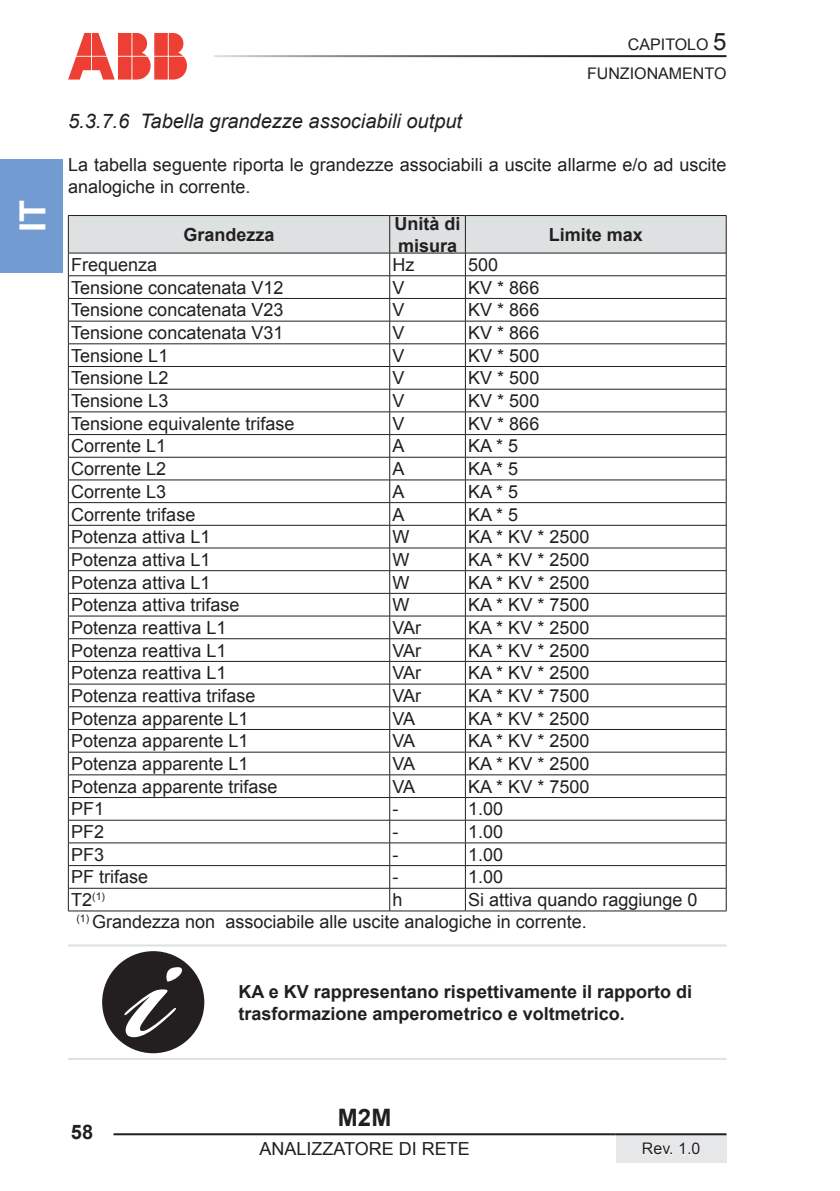
<style>
.page{position:relative;width:840px;height:1191px;background:#fff}
.page>*{position:absolute;margin:0;border:0;box-sizing:border-box;transform-origin:0 0}
.t1{font:64px "ABB Logo Plain";color:#ee3f34}
.t2{font:700 36px "Arial";color:#fff}
.t3{font:700 24px "Arial";color:#231f20}
.t4{font:italic 20px "Arial";color:#231f20}
.t5{font:700 20px "Arial";color:#231f20}
.t6{font:18px/21.6px "Arial";color:#231f20}
.t7{font:700 18px/21.6px "Arial";color:#231f20}
.t8{font:16px "Arial";color:#231f20}
.t9{font:10.4px "Arial";color:#231f20}
.s1{font-size:24px}
.s2{font-size:18px}
</style>
<div class="page">
<div style="left:615px;top:1134px;width:111px;height:28px;background:#e6e7e9"></div>
<hr style="left:113px;top:1133px;width:502px;height:2px;background:#231f20">
<hr style="left:615px;top:1133px;width:111px;height:2px;background:#231f20">
<svg style="left:643px;top:1142px;width:29px;height:13px"></svg>
<svg style="left:679px;top:1142px;width:21px;height:13px"></svg>
<div style="left:0;top:159px;width:62px;height:113px;background:#729cd1"></div>
<svg style="left:68px;top:215px;width:658px;height:695px"></svg>
<hr style="left:68px;top:910px;width:321px;height:1px;background:#231f20">
<hr style="left:389px;top:910px;width:76px;height:1px;background:#231f20">
<hr style="left:465px;top:910px;width:261px;height:1px;background:#231f20">
<hr style="left:68px;top:944px;width:170px;height:2px;background:#dde1e1">
<hr style="left:238px;top:944px;width:488px;height:2px;background:#dde1e1">
<hr style="left:68px;top:1058px;width:170px;height:2px;background:#dde1e1">
<hr style="left:238px;top:1058px;width:488px;height:2px;background:#dde1e1">
<div style="left:102px;top:951px;width:102px;height:102px;background:#231f20;border-radius:50%"></div>
<svg style="left:124px;top:989px;width:52px;height:48px"></svg>
<svg style="left:166px;top:967px;width:17px;height:14px"></svg>
<h2 class="t2" style="left:9px;top:231px;width:34px;rotate:-90deg">IT</h2>
<h1 class="t1" style="left:68px;top:20px;width:124px">ABB</h1>
<p class="t8" style="left:627px;top:34px;width:100px">CAPITOLO <span class="s1">5</span></p>
<p class="t8" style="left:586px;top:63px;width:141px">FUNZIONAMENTO</p>
<p class="t4" style="left:68px;top:108px;width:395px">5.3.7.6 Tabella grandezze associabili output</p>
<p class="t6" style="left:68px;top:154px;width:659px">La tabella seguente riporta le grandezze associabili a uscite allarme e/o ad uscite analogiche in corrente.</p>
<p class="t7" style="left:183px;top:224px;width:93px">Grandezza</p>
<p class="t7" style="left:394px;top:213px;width:68px">Unità di misura</p>
<p class="t7" style="left:548px;top:224px;width:96px">Limite max</p>
<p class="t6" style="left:71px;top:254px;width:88px">Frequenza</p>
<p class="t6" style="left:392px;top:254px;width:23px">Hz</p>
<p class="t6" style="left:468px;top:254px;width:32px">500</p>
<p class="t6" style="left:71px;top:277px;width:214px">Tensione concatenata V12</p>
<p class="t6" style="left:392px;top:277px;width:14px">V</p>
<p class="t6" style="left:468px;top:277px;width:73px">KV * 866</p>
<p class="t6" style="left:71px;top:299px;width:214px">Tensione concatenata V23</p>
<p class="t6" style="left:392px;top:299px;width:14px">V</p>
<p class="t6" style="left:468px;top:299px;width:73px">KV * 866</p>
<p class="t6" style="left:71px;top:322px;width:214px">Tensione concatenata V31</p>
<p class="t6" style="left:392px;top:322px;width:14px">V</p>
<p class="t6" style="left:468px;top:322px;width:73px">KV * 866</p>
<p class="t6" style="left:71px;top:345px;width:99px">Tensione L1</p>
<p class="t6" style="left:392px;top:345px;width:14px">V</p>
<p class="t6" style="left:468px;top:345px;width:73px">KV * 500</p>
<p class="t6" style="left:71px;top:367px;width:99px">Tensione L2</p>
<p class="t6" style="left:392px;top:367px;width:14px">V</p>
<p class="t6" style="left:468px;top:367px;width:73px">KV * 500</p>
<p class="t6" style="left:71px;top:390px;width:99px">Tensione L3</p>
<p class="t6" style="left:392px;top:390px;width:14px">V</p>
<p class="t6" style="left:468px;top:390px;width:73px">KV * 500</p>
<p class="t6" style="left:71px;top:413px;width:225px">Tensione equivalente trifase</p>
<p class="t6" style="left:392px;top:413px;width:14px">V</p>
<p class="t6" style="left:468px;top:413px;width:73px">KV * 866</p>
<p class="t6" style="left:71px;top:435px;width:97px">Corrente L1</p>
<p class="t6" style="left:392px;top:435px;width:14px">A</p>
<p class="t6" style="left:468px;top:435px;width:52px">KA * 5</p>
<p class="t6" style="left:71px;top:458px;width:97px">Corrente L2</p>
<p class="t6" style="left:392px;top:458px;width:14px">A</p>
<p class="t6" style="left:468px;top:458px;width:52px">KA * 5</p>
<p class="t6" style="left:71px;top:481px;width:97px">Corrente L3</p>
<p class="t6" style="left:392px;top:481px;width:14px">A</p>
<p class="t6" style="left:468px;top:481px;width:52px">KA * 5</p>
<p class="t6" style="left:71px;top:503px;width:126px">Corrente trifase</p>
<p class="t6" style="left:392px;top:503px;width:14px">A</p>
<p class="t6" style="left:468px;top:503px;width:52px">KA * 5</p>
<p class="t6" style="left:71px;top:526px;width:141px">Potenza attiva L1</p>
<p class="t6" style="left:392px;top:526px;width:18px">W</p>
<p class="t6" style="left:468px;top:526px;width:123px">KA * KV * 2500</p>
<p class="t6" style="left:71px;top:549px;width:141px">Potenza attiva L1</p>
<p class="t6" style="left:392px;top:549px;width:18px">W</p>
<p class="t6" style="left:468px;top:549px;width:123px">KA * KV * 2500</p>
<p class="t6" style="left:71px;top:571px;width:141px">Potenza attiva L1</p>
<p class="t6" style="left:392px;top:571px;width:18px">W</p>
<p class="t6" style="left:468px;top:571px;width:123px">KA * KV * 2500</p>
<p class="t6" style="left:71px;top:594px;width:170px">Potenza attiva trifase</p>
<p class="t6" style="left:392px;top:594px;width:18px">W</p>
<p class="t6" style="left:468px;top:594px;width:123px">KA * KV * 7500</p>
<p class="t6" style="left:71px;top:617px;width:157px">Potenza reattiva L1</p>
<p class="t6" style="left:392px;top:617px;width:30px">VAr</p>
<p class="t6" style="left:468px;top:617px;width:123px">KA * KV * 2500</p>
<p class="t6" style="left:71px;top:639px;width:157px">Potenza reattiva L1</p>
<p class="t6" style="left:392px;top:639px;width:30px">VAr</p>
<p class="t6" style="left:468px;top:639px;width:123px">KA * KV * 2500</p>
<p class="t6" style="left:71px;top:662px;width:157px">Potenza reattiva L1</p>
<p class="t6" style="left:392px;top:662px;width:30px">VAr</p>
<p class="t6" style="left:468px;top:662px;width:123px">KA * KV * 2500</p>
<p class="t6" style="left:71px;top:685px;width:186px">Potenza reattiva trifase</p>
<p class="t6" style="left:392px;top:685px;width:30px">VAr</p>
<p class="t6" style="left:468px;top:685px;width:123px">KA * KV * 7500</p>
<p class="t6" style="left:71px;top:707px;width:179px">Potenza apparente L1</p>
<p class="t6" style="left:392px;top:707px;width:24px">VA</p>
<p class="t6" style="left:468px;top:707px;width:123px">KA * KV * 2500</p>
<p class="t6" style="left:71px;top:730px;width:179px">Potenza apparente L1</p>
<p class="t6" style="left:392px;top:730px;width:24px">VA</p>
<p class="t6" style="left:468px;top:730px;width:123px">KA * KV * 2500</p>
<p class="t6" style="left:71px;top:753px;width:179px">Potenza apparente L1</p>
<p class="t6" style="left:392px;top:753px;width:24px">VA</p>
<p class="t6" style="left:468px;top:753px;width:123px">KA * KV * 2500</p>
<p class="t6" style="left:71px;top:776px;width:208px">Potenza apparente trifase</p>
<p class="t6" style="left:392px;top:776px;width:24px">VA</p>
<p class="t6" style="left:468px;top:776px;width:123px">KA * KV * 7500</p>
<p class="t6" style="left:71px;top:798px;width:35px">PF1</p>
<p class="t6" style="left:392px;top:798px;width:7px">-</p>
<p class="t6" style="left:468px;top:798px;width:37px">1.00</p>
<p class="t6" style="left:71px;top:821px;width:35px">PF2</p>
<p class="t6" style="left:392px;top:821px;width:7px">-</p>
<p class="t6" style="left:468px;top:821px;width:37px">1.00</p>
<p class="t6" style="left:71px;top:844px;width:35px">PF3</p>
<p class="t6" style="left:392px;top:844px;width:7px">-</p>
<p class="t6" style="left:468px;top:844px;width:37px">1.00</p>
<p class="t6" style="left:71px;top:866px;width:79px">PF trifase</p>
<p class="t6" style="left:392px;top:866px;width:7px">-</p>
<p class="t6" style="left:468px;top:866px;width:37px">1.00</p>
<p class="t9" style="left:71px;top:889px;width:35px"><span class="s2">T2</span>(1)</p>
<p class="t6" style="left:392px;top:889px;width:12px">h</p>
<p class="t6" style="left:76px;top:889px;width:622px;text-indent:391px">Si attiva quando raggiunge 0 <sup>(1)</sup> Grandezza non associabile alle uscite analogiche in corrente.</p>
<p class="t7" style="left:238px;top:981px;width:455px">KA e KV rappresentano rispettivamente il rapporto di trasformazione amperometrico e voltmetrico.</p>
<p class="t5" style="left:71px;top:1118px;width:24px">58</p>
<h3 class="t3" style="left:338px;top:1101px;width:55px">M2M</h3>
<p class="t6" style="left:259px;top:1138px;width:212px">ANALIZZATORE DI RETE</p>
<p class="t8" style="left:641px;top:1138px;width:60px">Rev. 1.0</p>
</div>
